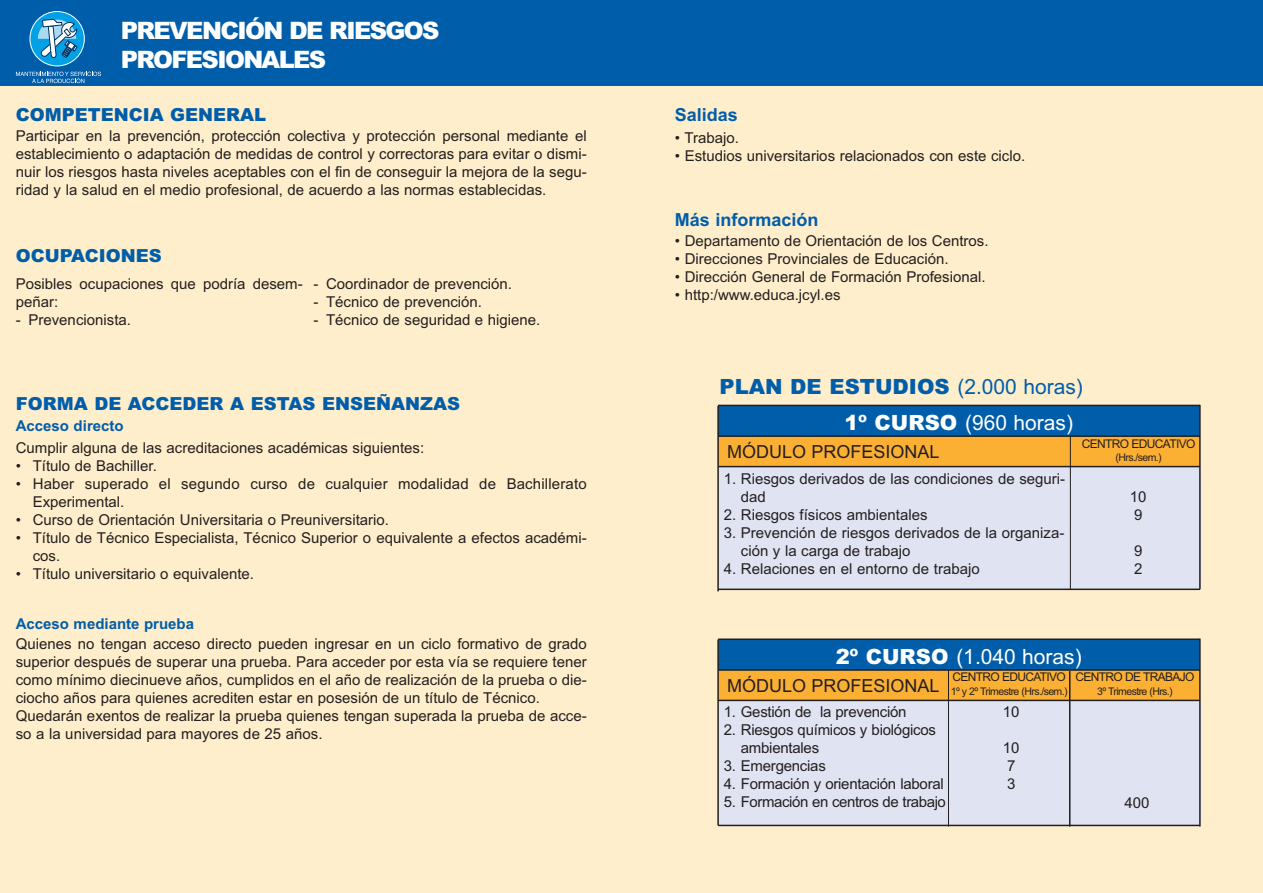
<style>
.page{position:relative;width:1263px;height:893px;background:#ffeecb}
.page>*{position:absolute;margin:0;border:0;box-sizing:border-box;transform-origin:0 0}
.t1{font:900 24px/28.8px "Arial";letter-spacing:-.065em;color:#fff}
.t2{font:21px "Arial";color:#fff}
.t3{font:900 21px "Arial";color:#005daa}
.t4{font:900 18px "Arial";color:#005daa}
.t5{font:18px "Arial";color:#231f20}
.t6{font:700 18px "Arial";color:#005daa}
.t7{font:15px/18px "Arial";color:#231f20}
.t8{font:700 15px "Arial";color:#005daa}
.t9{font:15px "Arial";letter-spacing:-.03em;color:#231f20}
.t10{font:12px "Arial";letter-spacing:-.055em;color:#231f20}
.t11{font:10.5px "Arial";letter-spacing:-.055em;color:#231f20}
.s1{font-weight:400}
.s2{font-weight:900}
</style>
<div class="page">
<div style="left:0;top:0;width:1263px;height:85px;background:#005daa"></div>
<svg style="left:30px;top:11px;width:54px;height:55px"></svg>
<svg style="left:16px;top:19px;width:85px;height:64px"></svg>
<div style="left:718px;top:467px;width:482px;height:122px;background:#e0e3f2"></div>
<div style="left:718px;top:406px;width:481px;height:31px;background:#005daa"></div>
<div style="left:718px;top:436px;width:482px;height:31px;background:#fcb033"></div>
<hr style="left:718px;top:405px;width:482px;height:1px;background:#231f20">
<hr style="left:718px;top:435px;width:482px;height:2px;background:#231f20">
<hr style="left:718px;top:466px;width:482px;height:1px;background:#231f20">
<hr style="left:718px;top:589px;width:482px;height:1px;background:#231f20">
<hr style="left:717px;top:406px;width:2px;height:185px;background:#231f20">
<hr style="left:1070px;top:436px;width:1px;height:153px;background:#231f20">
<hr style="left:1199px;top:405px;width:2px;height:184px;background:#231f20">
<div style="left:718px;top:701px;width:482px;height:124px;background:#e0e3f2"></div>
<div style="left:718px;top:640px;width:481px;height:31px;background:#005daa"></div>
<div style="left:718px;top:670px;width:482px;height:30px;background:#fcb033"></div>
<hr style="left:718px;top:638px;width:482px;height:2px;background:#231f20">
<hr style="left:718px;top:669px;width:482px;height:2px;background:#231f20">
<hr style="left:718px;top:700px;width:482px;height:1px;background:#231f20">
<hr style="left:718px;top:825px;width:482px;height:1px;background:#231f20">
<hr style="left:717px;top:639px;width:2px;height:186px;background:#231f20">
<hr style="left:948px;top:670px;width:1px;height:156px;background:#231f20">
<hr style="left:1069px;top:671px;width:1px;height:155px;background:#231f20">
<hr style="left:1199px;top:639px;width:2px;height:187px;background:#231f20">
<h1 class="t1" style="left:121px;top:19px;width:320px">PREVENCIÓN DE RIESGOS<br>PROFESIONALES</h1>
<p class="t4" style="left:16px;top:108px;width:252px">COMPETENCIA GENERAL</p>
<p class="t7" style="left:16px;top:129px;width:572px;text-align:justify">Participar en la prevención, protección colectiva y protección personal mediante el establecimiento o adaptación de medidas de control y correctoras para evitar o dismi&shy;nuir los riesgos hasta niveles aceptables con el fin de conseguir la mejora de la segu&shy;ridad y la salud en el medio profesional, de acuerdo a las normas establecidas.</p>
<p class="t4" style="left:16px;top:249px;width:148px">OCUPACIONES</p>
<p class="t7" style="left:16px;top:277px;width:289px">Posibles ocupaciones que podría desem&shy;peñar:</p>
<p class="t7" style="left:16px;top:313px;width:117px">- Prevencionista.</p>
<p class="t7" style="left:313px;top:276px;width:200px">- Coordinador de prevención.</p>
<p class="t7" style="left:313px;top:294px;width:170px">- Técnico de prevención.</p>
<p class="t7" style="left:313px;top:312px;width:229px">- Técnico de seguridad e higiene.</p>
<p class="t4" style="left:16px;top:397px;width:446px">FORMA DE ACCEDER A ESTAS ENSEÑANZAS</p>
<p class="t7" style="left:16px;top:440px;width:410px">Cumplir alguna de las acreditaciones académicas siguientes:</p>
<p class="t7" style="left:16px;top:458px;width:143px">• Título de Bachiller.</p>
<p class="t7" style="left:33px;top:476px;width:555px;text-indent:-17px">• Haber superado el segundo curso de cualquier modalidad de Bachillerato<br>Experimental.</p>
<p class="t7" style="left:16px;top:512px;width:375px">• Curso de Orientación Universitaria o Preuniversitario.</p>
<p class="t7" style="left:33px;top:530px;width:555px;text-indent:-17px">• Título de Técnico Especialista, Técnico Superior o equivalente a efectos académi&shy;cos.</p>
<p class="t7" style="left:16px;top:566px;width:240px">• Título universitario o equivalente.</p>
<p class="t8" style="left:16px;top:618px;width:180px">Acceso mediante prueba</p>
<p class="t7" style="left:16px;top:636px;width:572px">Quienes no tengan acceso directo pueden ingresar en un ciclo formativo de grado superior después de superar una prueba. Para acceder por esta vía se requiere tener como mínimo diecinueve años, cumplidos en el año de realización de la prueba o die&shy;ciocho años para quienes acrediten estar en posesión de un título de Técnico.<br>Quedarán exentos de realizar la prueba quienes tengan superada la prueba de acce&shy;so a la universidad para mayores de 25 años.</p>
<p class="t8" style="left:16px;top:420px;width:109px">Acceso directo</p>
<p class="t6" style="left:675px;top:108px;width:65px">Salidas</p>
<p class="t7" style="left:675px;top:130px;width:66px">• Trabajo.</p>
<p class="t7" style="left:675px;top:148px;width:352px">• Estudios universitarios relacionados con este ciclo.</p>
<p class="t6" style="left:675px;top:213px;width:145px">Más información</p>
<p class="t7" style="left:675px;top:234px;width:315px">• Departamento de Orientación de los Centros.</p>
<p class="t7" style="left:675px;top:252px;width:275px">• Direcciones Provinciales de Educación.</p>
<p class="t7" style="left:675px;top:270px;width:312px">• Dirección General de Formación Profesional.</p>
<p class="t7" style="left:675px;top:288px;width:167px">• http:/www.educa.jcyl.es</p>
<h2 class="t3" style="left:719px;top:378px;width:365px">PLAN DE ESTUDIOS <span class="s1">(2.000 horas)</span></h2>
<h2 class="t2" style="left:844px;top:415px;width:230px"><span class="s2">1º CURSO</span> (960 horas)</h2>
<p class="t5" style="left:727px;top:445px;width:214px">MÓDULO PROFESIONAL</p>
<p class="t10" style="left:1082px;top:439px;width:115px">CENTRO EDUCATIVO</p>
<p class="t11" style="left:1115px;top:453px;width:48px">(Hrs./sem.)</p>
<p class="t7" style="left:741px;top:471px;width:326px;text-indent:-17px">1. Riesgos derivados de las condiciones de seguri&shy;dad</p>
<p class="t7" style="left:724px;top:507px;width:205px">2. Riesgos físicos ambientales</p>
<p class="t7" style="left:741px;top:525px;width:325px;text-indent:-17px">3. Prevención de riesgos derivados de la organiza&shy;ción y la carga de trabajo</p>
<p class="t7" style="left:724px;top:561px;width:257px">4. Relaciones en el entorno de trabajo</p>
<p class="t7" style="left:1130px;top:489px;width:18px">10<br>9</p>
<p class="t7" style="left:1134px;top:543px;width:10px">9<br>2</p>
<h2 class="t2" style="left:836px;top:648px;width:248px"><span class="s2">2º CURSO</span> (1.040 horas)</h2>
<p class="t5" style="left:727px;top:679px;width:214px">MÓDULO PROFESIONAL</p>
<p class="t10" style="left:952px;top:673px;width:115px">CENTRO EDUCATIVO</p>
<p class="t10" style="left:1075px;top:673px;width:121px">CENTRO DE TRABAJO</p>
<p class="t11" style="left:1097px;top:687px;width:77px">3º Trimestre (Hrs.)</p>
<p class="t11" style="left:951px;top:687px;width:118px">1º y 2º Trimestre (Hrs./sem.)</p>
<p class="t7" style="left:724px;top:704px;width:184px">1. Gestión de la prevención</p>
<p class="t7" style="left:741px;top:722px;width:197px;text-indent:-17px">2. Riesgos químicos y biológicos ambientales</p>
<p class="t7" style="left:724px;top:758px;width:104px">3. Emergencias</p>
<p class="t7" style="left:724px;top:776px;width:221px">4. Formación y orientación laboral</p>
<p class="t9" style="left:724px;top:797px;width:224px">5. Formación en centros de trabajo</p>
<p class="t7" style="left:1003px;top:705px;width:18px">10</p>
<p class="t7" style="left:1003px;top:741px;width:18px">10<br>7<br>3</p>
<p class="t7" style="left:1124px;top:795px;width:27px">400</p>
</div>
